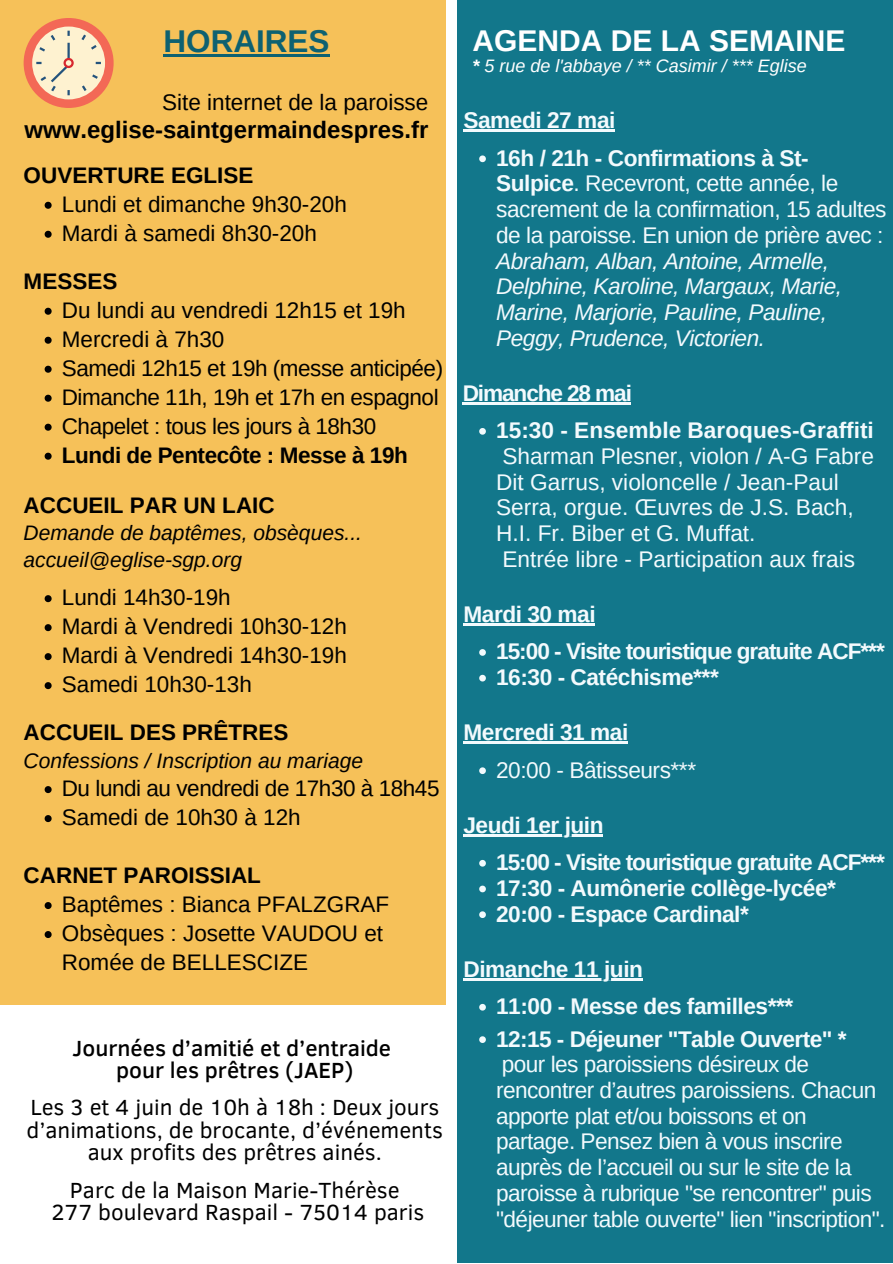
<style>
.page{position:relative;width:893px;height:1264px;background:#fff}
.page>*{position:absolute;margin:0;border:0;box-sizing:border-box;transform-origin:0 0}
.t1{font:700 31.5px "Arimo";color:#0e6171}
.t2{font:700 30px "Arimo";color:#fff}
.t3{font:700 24px "Arimo";color:#000}
.t4{font:22.65px/25.7px "Arimo";letter-spacing:-.025em;color:#f3fafd}
.t5{font:italic 22.65px/25.7px "Arimo";letter-spacing:-.02em;color:#f3fafd}
.t6{font:22.65px/25.7px "Arimo";color:#f3fafd}
.t7{font:700 22.65px "Arimo";letter-spacing:-.02em;color:#f3fafd}
.t8{font:700 22.65px "Arimo";letter-spacing:-.045em;color:#f3fafd}
.t9{font:700 22.65px "Arimo";letter-spacing:-.05em;color:#f3fafd}
.t10{font:22.5px/29px "Arimo";color:#000}
.t11{font:22.5px/22.5px "Clear Sans";color:#000;text-align:center}
.t12{font:22.5px "Arimo";letter-spacing:-.02em;color:#000}
.t13{font:700 22.5px "Arimo";color:#000}
.t14{font:500 22.5px "Clear Sans";color:#000}
.t15{font:700 22.5px "Arimo";letter-spacing:-.02em;color:#000}
.t16{font:italic 21px "Arimo";color:#000}
.t17{font:italic 18px "Arimo";color:#fff}
.s1{font-weight:700}
.s2{font-weight:700;font-style:normal}
.s3{font-style:normal}
</style>
<div class="page">
<div style="left:0;top:0;width:446px;height:1004px;background:#f6c159"></div>
<div style="left:24px;top:18px;width:90px;height:90px;background:#f36856;border-radius:50%"></div>
<div style="left:32px;top:27px;width:73px;height:72px;background:#fef2d0;border-radius:50%"></div>
<svg style="left:67px;top:31px;width:3px;height:5px"></svg>
<svg style="left:81px;top:32px;width:18px;height:18px"></svg>
<svg style="left:82px;top:74px;width:18px;height:20px"></svg>
<svg style="left:37px;top:32px;width:19px;height:20px"></svg>
<hr style="left:67px;top:43px;width:3px;height:16px;background:#24537c">
<svg style="left:36px;top:62px;width:34px;height:33px"></svg>
<div style="left:63px;top:58px;width:11px;height:10px;border:2px solid #d7282f;border-radius:50%"></div>
<div style="left:457px;top:0;width:435px;height:1262px;background:#12778b"></div>
<svg style="left:479px;top:155px;width:7px;height:7px"></svg>
<svg style="left:479px;top:428px;width:7px;height:6px"></svg>
<svg style="left:479px;top:649px;width:7px;height:6px"></svg>
<svg style="left:479px;top:674px;width:7px;height:7px"></svg>
<svg style="left:479px;top:767px;width:7px;height:7px"></svg>
<svg style="left:479px;top:860px;width:7px;height:6px"></svg>
<svg style="left:479px;top:885px;width:7px;height:7px"></svg>
<svg style="left:479px;top:911px;width:7px;height:7px"></svg>
<svg style="left:479px;top:1003px;width:7px;height:7px"></svg>
<svg style="left:479px;top:1036px;width:7px;height:6px"></svg>
<hr style="left:463px;top:130px;width:152px;height:2px;background:#f3fafd">
<hr style="left:462px;top:402px;width:169px;height:2px;background:#f3fafd">
<hr style="left:463px;top:623px;width:132px;height:2px;background:#f3fafd">
<hr style="left:463px;top:741px;width:165px;height:2px;background:#f3fafd">
<hr style="left:463px;top:834px;width:140px;height:2px;background:#f3fafd">
<hr style="left:463px;top:978px;width:179px;height:2px;background:#f3fafd">
<svg style="left:45px;top:202px;width:7px;height:7px"></svg>
<svg style="left:45px;top:231px;width:7px;height:7px"></svg>
<svg style="left:45px;top:308px;width:7px;height:7px"></svg>
<svg style="left:45px;top:337px;width:7px;height:7px"></svg>
<svg style="left:45px;top:366px;width:7px;height:7px"></svg>
<svg style="left:45px;top:395px;width:7px;height:7px"></svg>
<svg style="left:45px;top:424px;width:7px;height:6px"></svg>
<svg style="left:45px;top:452px;width:7px;height:7px"></svg>
<svg style="left:45px;top:595px;width:7px;height:7px"></svg>
<svg style="left:45px;top:624px;width:7px;height:7px"></svg>
<svg style="left:45px;top:653px;width:7px;height:7px"></svg>
<svg style="left:45px;top:682px;width:7px;height:7px"></svg>
<svg style="left:45px;top:786px;width:7px;height:7px"></svg>
<svg style="left:45px;top:815px;width:7px;height:7px"></svg>
<svg style="left:45px;top:902px;width:7px;height:7px"></svg>
<svg style="left:45px;top:931px;width:7px;height:7px"></svg>
<hr style="left:163px;top:54px;width:166px;height:2px;background:#0e6171">
<p class="t1" style="left:163px;top:23px;width:168px">HORAIRES</p>
<p class="t10" style="left:162px;top:87px;width:267px">Site internet de la paroisse</p>
<p class="t3" style="left:25px;top:116px;width:405px">www.eglise-saintgermaindespres.fr</p>
<p class="t13" style="left:24px;top:162px;width:231px">OUVERTURE EGLISE</p>
<p class="t10" style="left:62px;top:189px;width:286px">Lundi et dimanche 9h30-20h</p>
<p class="t10" style="left:62px;top:218px;width:256px">Mardi à samedi 8h30-20h</p>
<p class="t13" style="left:24px;top:268px;width:95px">MESSES</p>
<p class="t10" style="left:62px;top:295px;width:345px">Du lundi au vendredi 12h15 et 19h</p>
<p class="t10" style="left:62px;top:324px;width:164px">Mercredi à 7h30</p>
<p class="t12" style="left:62px;top:355px;width:383px">Samedi 12h15 et 19h (messe anticipée)</p>
<p class="t12" style="left:62px;top:384px;width:378px">Dimanche 11h, 19h et 17h en espagnol</p>
<p class="t12" style="left:62px;top:413px;width:316px">Chapelet : tous les jours à 18h30</p>
<p class="t15" style="left:62px;top:442px;width:347px">Lundi de Pentecôte : Messe à 19h</p>
<p class="t13" style="left:24px;top:492px;width:252px">ACCUEIL PAR UN LAIC</p>
<p class="t16" style="left:24px;top:521px;width:340px">Demande de baptêmes, obsèques...</p>
<p class="t16" style="left:24px;top:548px;width:220px">accueil@eglise-sgp.org</p>
<p class="t10" style="left:62px;top:583px;width:170px">Lundi 14h30-19h</p>
<p class="t10" style="left:62px;top:612px;width:286px">Mardi à Vendredi 10h30-12h</p>
<p class="t10" style="left:62px;top:641px;width:286px">Mardi à Vendredi 14h30-19h</p>
<p class="t10" style="left:62px;top:670px;width:191px">Samedi 10h30-13h</p>
<p class="t13" style="left:24px;top:719px;width:266px">ACCUEIL DES PRÊTRES</p>
<p class="t16" style="left:24px;top:748px;width:341px">Confessions / Inscription au mariage</p>
<p class="t12" style="left:62px;top:775px;width:379px">Du lundi au vendredi de 17h30 à 18h45</p>
<p class="t10" style="left:62px;top:802px;width:240px">Samedi de 10h30 à 12h</p>
<p class="t13" style="left:24px;top:862px;width:239px">CARNET PAROISSIAL</p>
<p class="t10" style="left:62px;top:889px;width:329px">Baptêmes : Bianca PFALZGRAF</p>
<p class="t10" style="left:62px;top:918px;width:323px">Obsèques : Josette VAUDOU et<br>Romée de BELLESCIZE</p>
<p class="t14" style="left:73px;top:1031px;width:320px">Journées d’amitié et d’entraide</p>
<p class="t14" style="left:116px;top:1054px;width:239px">pour les prêtres (JAEP)</p>
<p class="t11" style="left:27px;top:1095px;width:418px">Les 3 et 4 juin de 10h à 18h : Deux jours d’animations, de brocante, d’événements aux profits des prêtres ainés.</p>
<p class="t11" style="left:70px;top:1177px;width:331px">Parc de la Maison Marie-Thérèse</p>
<p class="t11" style="left:51px;top:1199px;width:374px">277 boulevard Raspail - 75014 paris</p>
<p class="t2" style="left:472px;top:24px;width:374px">AGENDA DE LA SEMAINE</p>
<p class="t17" style="left:472px;top:56px;width:336px"><span class="s1">*</span> 5 rue de l'abbaye / ** Casimir / *** Eglise</p>
<p class="t7" style="left:463px;top:108px;width:153px">Samedi 27 mai</p>
<p class="t5" style="left:496px;top:145px;width:392px"><span class="s2">16h / 21h - Confirmations à St-Sulpice</span><span class="s3">. Recevront, cette année, le sacrement de la confirmation, 15 adultes de la paroisse. En union de prière avec :<br></span>Abraham, Alban, Antoine, Armelle, Delphine, Karoline, Margaux, Marie, Marine, Marjorie, Pauline, Pauline, Peggy, Prudence, Victorien.</p>
<p class="t9" style="left:462px;top:380px;width:171px">Dimanche 28 mai</p>
<p class="t6" style="left:496px;top:417px;width:379px"><span class="s1">15:30 - Ensemble Baroques-Graffiti </span>Sharman Plesner, violon / A-G Fabre Dit Garrus, violoncelle / Jean-Paul Serra, orgue. Œuvres de J.S. Bach, H.I. Fr. Biber et G. Muffat.<br>Entrée libre - Participation aux frais</p>
<p class="t7" style="left:463px;top:601px;width:134px">Mardi 30 mai</p>
<p class="t8" style="left:496px;top:639px;width:390px">15:00 - Visite touristique gratuite ACF***</p>
<p class="t7" style="left:496px;top:664px;width:224px">16:30 - Catéchisme***</p>
<p class="t7" style="left:463px;top:719px;width:166px">Mercredi 31 mai</p>
<p class="t4" style="left:496px;top:757px;width:201px">20:00 - Bâtisseurs***</p>
<p class="t7" style="left:463px;top:812px;width:142px">Jeudi 1er juin</p>
<p class="t8" style="left:496px;top:849px;width:390px">15:00 - Visite touristique gratuite ACF***</p>
<p class="t7" style="left:496px;top:875px;width:341px">17:30 - Aumônerie collège-lycée*</p>
<p class="t7" style="left:496px;top:901px;width:254px">20:00 - Espace Cardinal*</p>
<p class="t7" style="left:463px;top:956px;width:181px">Dimanche 11 juin</p>
<p class="t7" style="left:496px;top:993px;width:298px">11:00 - Messe des familles***</p>
<p class="t4" style="left:496px;top:1025px;width:391px"><span class="s1">12:15 - Déjeuner "Table Ouverte" * </span>pour les paroissiens désireux de rencontrer d’autres paroissiens. Chacun apporte plat et/ou boissons et on partage. Pensez bien à vous inscrire auprès de l’accueil ou sur le site de la paroisse à rubrique "se rencontrer" puis "déjeuner table ouverte" lien "inscription".</p>
</div>
